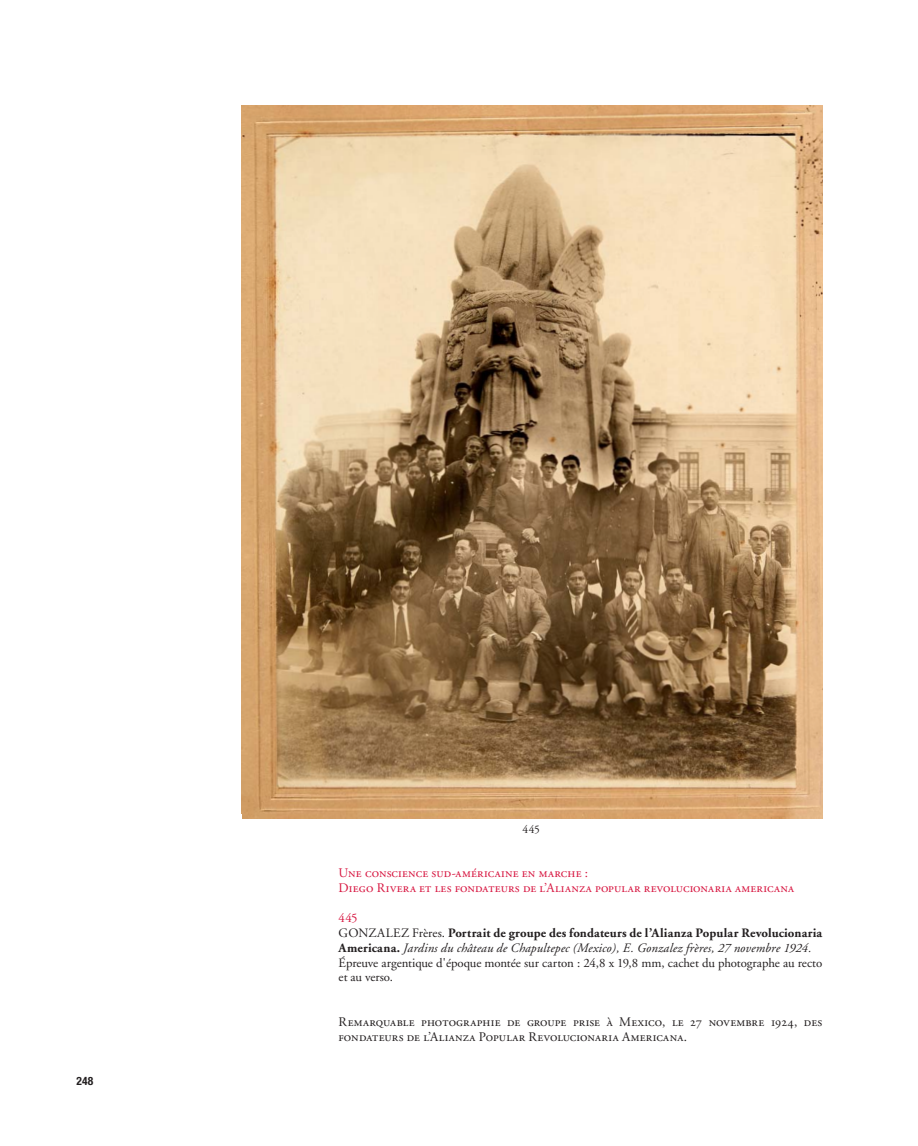
<style>
.page{position:relative;width:918px;height:1146px;background:#fff}
.page>*{position:absolute;margin:0;border:0;box-sizing:border-box;transform-origin:0 0}
.t1{font:13.05px/14.9px "Adobe Garamond Regular SC";letter-spacing:.01em;color:#231f20}
.t2{font:13.05px/14.9px "Adobe Garamond Regular SC";letter-spacing:.015em;color:#d7143f}
.t3{font:12.75px/14.9px "Adobe Garamond";letter-spacing:-.01em;color:#231f20}
.t4{font:700 condensed 11.4px "Helvetica Neue";color:#231f20}
.t5{font:11.4px "Adobe Garamond";color:#231f20}
.s1{color:#d7143f}
.s2{font-weight:700}
.s3{font-style:italic}
</style>
<div class="page">
<img style="left:242px;top:105px;width:580px;height:713px">
<p class="t4" style="left:76px;top:1077px;width:19px">248</p>
<p class="t5" style="left:523px;top:824px;width:19px">445</p>
<p class="t2" style="left:339px;top:867px;width:457px">Une conscience sud-américaine en marche :<br>Diego Rivera et les fondateurs de l’Alianza popular revolucionaria americana</p>
<p class="t3" style="left:339px;top:911px;width:485px"><span class="s1">445<br></span>GONZALEZ Frères. <span class="s2">Portrait de groupe des fondateurs de l’Alianza Popular Revolucionaria Americana.</span> <span class="s3">Jardins du château de Chapultepec (Mexico), E. Gonzalez frères, 27 novembre 1924.<br></span>Épreuve argentique d'époque montée sur carton : 24,8 x 19,8 mm, cachet du photographe au recto et au verso.</p>
<p class="t1" style="left:339px;top:1015px;width:485px">Remarquable photographie de groupe prise à Mexico, le 27 novembre 1924, des fondateurs de l’Alianza Popular Revolucionaria Americana.</p>
</div>
